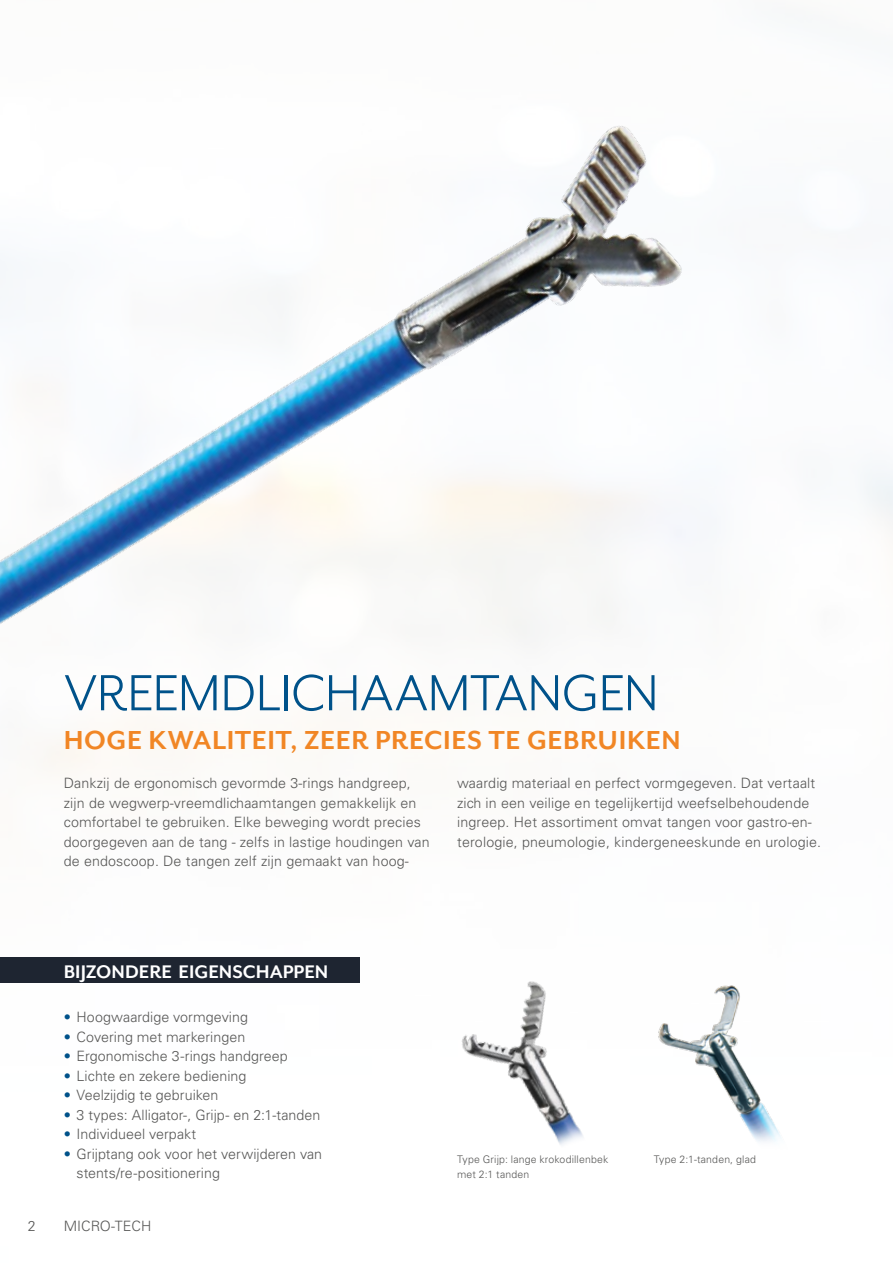
<style>
.page{position:relative;width:893px;height:1263px;background:#fff}
.page>*{position:absolute;margin:0;border:0;box-sizing:border-box;transform-origin:0 0}
.t1{font:58.5px "Mr Eaves San OT";letter-spacing:-.01em;color:#00528a}
.t2{font:700 30px "Mr Eaves San OT";letter-spacing:.015em;color:#f18625}
.t3{font:700 21px "Mr Eaves San OT";color:#fff}
.t4{font:300 14.25px/19.5px "Univers LT Std";letter-spacing:.01em;color:#575756}
.t5{font:300 10.5px/15px "Univers LT Std";letter-spacing:.015em;color:#575756}
.s1{color:#00528a}
</style>
<div class="page">
<img style="left:462px;top:981px;width:121px;height:164px">
<img style="left:658px;top:985px;width:123px;height:157px">
<img style="left:0;top:126px;width:893px;height:514px">
<div style="left:0;top:957px;width:359px;height:26px;background:#1e2531"></div>
<h1 class="t1" style="left:64px;top:661px;width:596px">VREEMDLICHAAMTANGEN</h1>
<h2 class="t2" style="left:64px;top:723px;width:618px">HOGE KWALITEIT, ZEER PRECIES TE GEBRUIKEN</h2>
<p class="t4" style="left:64px;top:773px;width:367px">Dankzij de ergonomisch gevormde 3-rings handgreep, zijn de wegwerp-vreemdlichaamtangen gemakkelijk en comfortabel te gebruiken. Elke beweging wordt precies doorgegeven aan de tang - zelfs in lastige houdingen van de endoscoop. De tangen zelf zijn gemaakt van hoog-</p>
<p class="t4" style="left:457px;top:773px;width:365px">waardig materiaal en perfect vormgegeven. Dat vertaalt zich in een veilige en tegelijkertijd weefselbehoudende ingreep. Het assortiment omvat tangen voor gastro-en&shy;terologie, pneumologie, kindergeneeskunde en urologie.</p>
<h3 class="t3" style="left:64px;top:959px;width:266px">BIJZONDERE EIGENSCHAPPEN</h3>
<p class="t4" style="left:64px;top:1007px;width:186px"><span class="s1">•</span> Hoogwaardige vormgeving</p>
<p class="t4" style="left:64px;top:1027px;width:183px"><span class="s1">•</span> Covering met markeringen</p>
<p class="t4" style="left:64px;top:1046px;width:225px"><span class="s1">•</span> Ergonomische 3-rings handgreep</p>
<p class="t4" style="left:64px;top:1066px;width:184px"><span class="s1">•</span> Lichte en zekere bediening</p>
<p class="t4" style="left:64px;top:1085px;width:156px"><span class="s1">•</span> Veelzijdig te gebruiken</p>
<p class="t4" style="left:64px;top:1105px;width:258px"><span class="s1">•</span> 3 types: Alligator-, Grijp- en 2:1-tanden</p>
<p class="t4" style="left:64px;top:1124px;width:134px"><span class="s1">•</span> Individueel verpakt</p>
<p class="t4" style="left:77px;top:1144px;width:247px;text-indent:-13px"><span class="s1">•</span> Grijptang ook voor het verwijderen van stents/re-positionering</p>
<p class="t4" style="left:28px;top:1216px;width:9px">2</p>
<p class="t4" style="left:64px;top:1216px;width:89px">MICRO-TECH</p>
<p class="t5" style="left:457px;top:1151px;width:153px">Type Grijp: lange krokodillenbek met 2:1 tanden</p>
<p class="t5" style="left:654px;top:1151px;width:104px">Type 2:1-tanden, glad</p>
</div>
